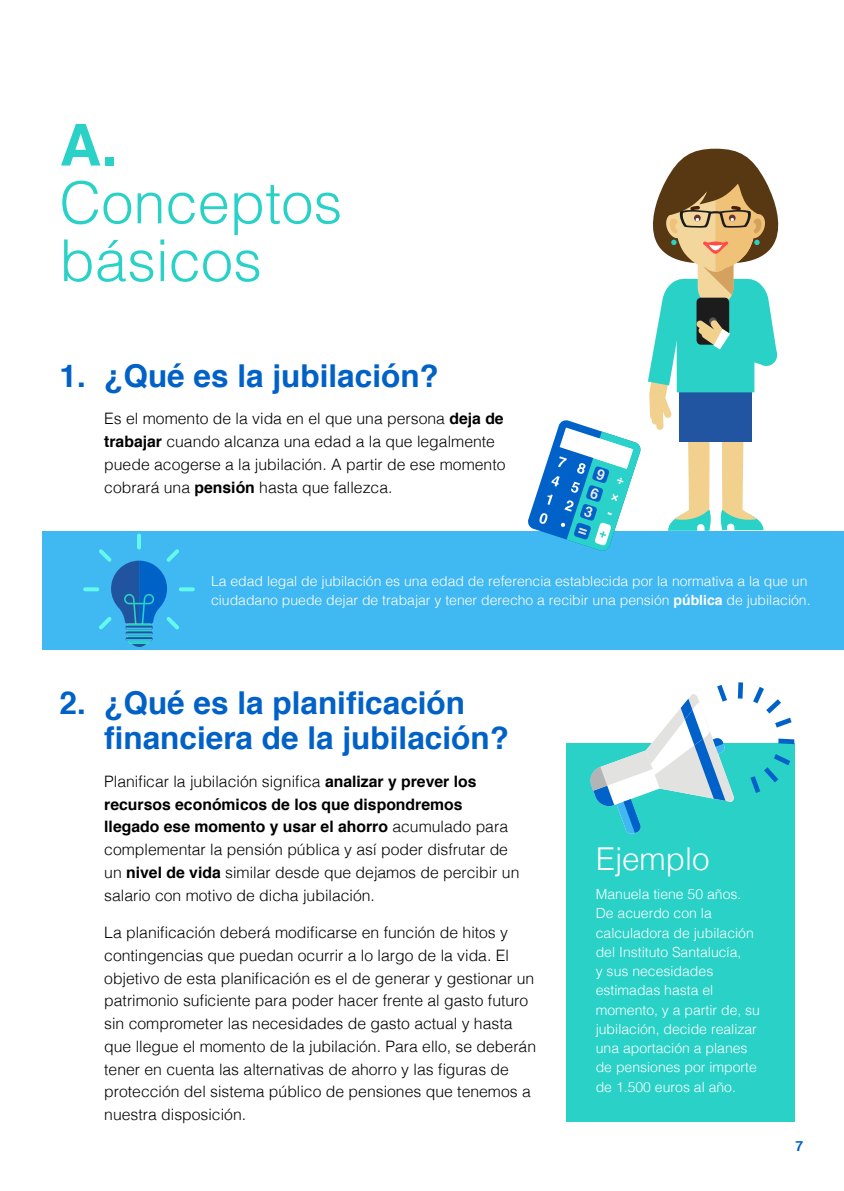
<style>
.page{position:relative;width:844px;height:1191px;background:#fff}
.page>*{position:absolute;margin:0;border:0;box-sizing:border-box;transform-origin:0 0}
.t1{font:300 57.75px/57.8px "Helvetica";color:#29d1c7}
.t2{font:700 57.75px "Helvetica";color:#29d1c7}
.t3{font:700 31.5px/35px "Helvetica";color:#0061c7}
.t4{font:300 31.5px "Helvetica";color:#fff}
.t5{font:300 15.75px/22.8px "Helvetica";color:#000}
.t6{font:300 14px/19.2px "Helvetica";color:#fff}
.t7{font:700 14px "Helvetica";color:#0061c7}
.s1{font-weight:700}
</style>
<div class="page">
<div style="left:566px;top:743px;width:228px;height:378px;background:#29d1c7"></div>
<div style="left:42px;top:531px;width:801px;height:118px;background:#40b8f2"></div>
<svg style="left:528px;top:149px;width:251px;height:402px"></svg>
<svg style="left:750px;top:754px;width:40px;height:39px"></svg>
<svg style="left:753px;top:687px;width:38px;height:40px"></svg>
<svg style="left:778px;top:738px;width:16px;height:6px"></svg>
<svg style="left:590px;top:682px;width:152px;height:152px"></svg>
<hr style="left:137px;top:533px;width:4px;height:16px;background:#63faeb;border-radius:2px">
<svg style="left:179px;top:587px;width:16px;height:4px"></svg>
<svg style="left:83px;top:587px;width:16px;height:4px"></svg>
<svg style="left:99px;top:549px;width:80px;height:98px"></svg>
<h1 class="t2" style="left:60px;top:99px;width:59px">A.</h1>
<h1 class="t1" style="left:60px;top:170px;width:284px">Conceptos básicos</h1>
<h2 class="t3" style="left:60px;top:358px;width:381px">1. ¿Qué es la jubilación?</h2>
<p class="t5" style="left:104px;top:406px;width:402px">Es el momento de la vida en el que una persona <span class="s1">deja de trabajar</span> cuando alcanza una edad a la que legalmente puede acogerse a la jubilación. A partir de ese momento cobrará una <span class="s1">pensión</span> hasta que fallezca.</p>
<p class="t6" style="left:211px;top:570px;width:601px">La edad legal de jubilación es una edad de referencia establecida por la normativa a la que un ciudadano puede dejar de trabajar y tener derecho a recibir una pensión <span class="s1">pública</span> de jubilación.</p>
<h2 class="t3" style="left:104px;top:686px;width:406px;text-indent:-45px">2. ¿Qué es la planificación financiera de la jubilación?</h2>
<p class="t5" style="left:104px;top:768px;width:416px">Planificar la jubilación significa <span class="s1">analizar y prever los recursos económicos de los que dispondremos llegado ese momento y usar el ahorro</span> acumulado para complementar la pensión pública y así poder disfrutar de un <span class="s1">nivel de vida</span> similar desde que dejamos de percibir un salario con motivo de dicha jubilación.</p>
<p class="t5" style="left:104px;top:920px;width:433px">La planificación deberá modificarse en función de hitos y contingencias que puedan ocurrir a lo largo de la vida. El objetivo de esta planificación es el de generar y gestionar un patrimonio suficiente para poder hacer frente al gasto futuro sin comprometer las necesidades de gasto actual y hasta que llegue el momento de la jubilación. Para ello, se deberán tener en cuenta las alternativas de ahorro y las figuras de protección del sistema público de pensiones que tenemos a nuestra disposición.</p>
<h2 class="t4" style="left:595px;top:832px;width:115px">Ejemplo</h2>
<p class="t6" style="left:595px;top:883px;width:166px">Manuela tiene 50 años.<br>De acuerdo con la calculadora de jubilación del Instituto Santalucía,<br>y sus necesidades estimadas hasta el momento, y a partir de, su jubilación, decide realizar una aportación a planes de pensiones por importe de 1.500 euros al año.</p>
<p class="t7" style="left:795px;top:1134px;width:9px">7</p>
</div>
